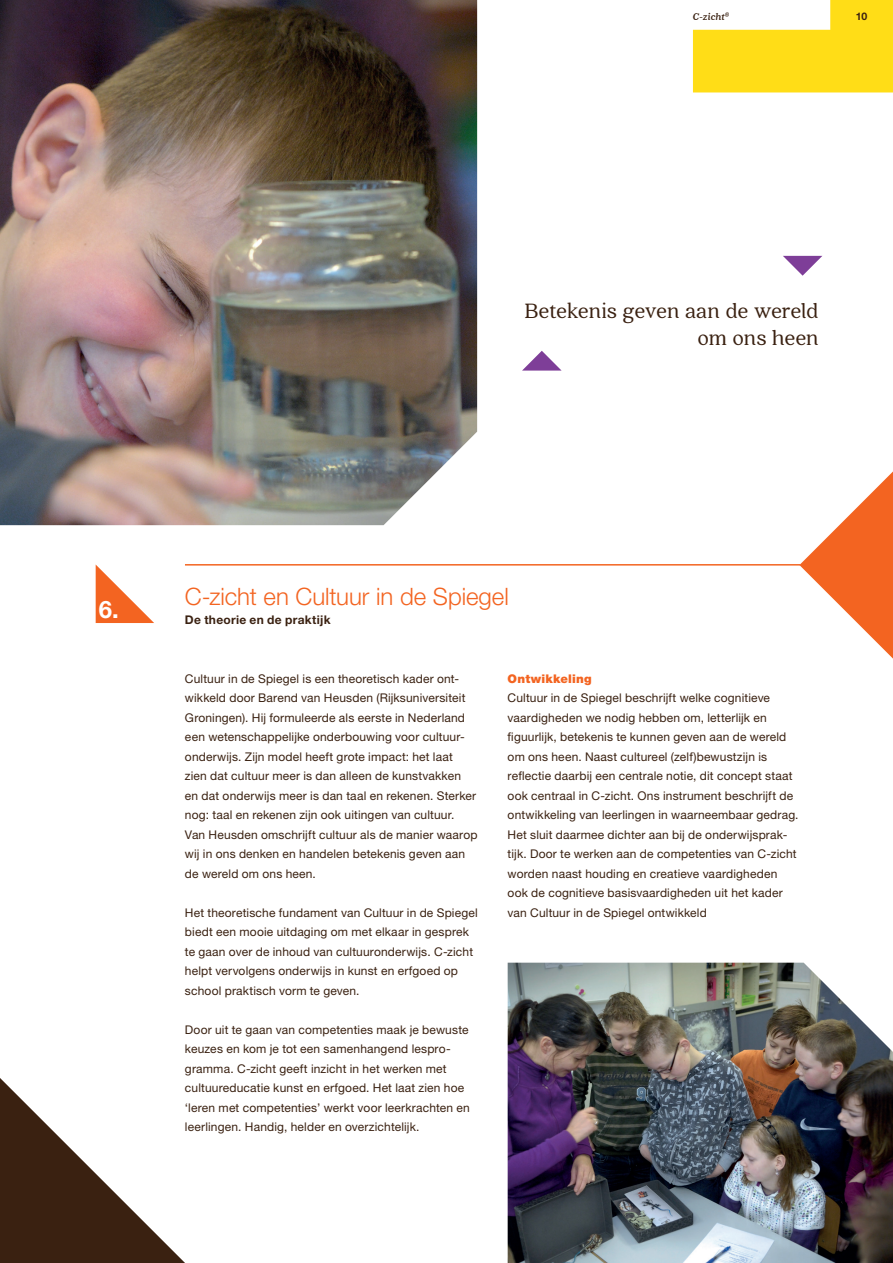
<style>
.page{position:relative;width:893px;height:1263px;background:#fff}
.page>*{position:absolute;margin:0;border:0;box-sizing:border-box;transform-origin:0 0}
.t1{font:300 24px "Helvetica Neue";letter-spacing:-.005em;color:#f36421}
.t2{font:700 24px "Helvetica Neue";color:#fff}
.t3{font:22.5px/27px "Quincy CF";letter-spacing:.005em;color:#3a2111;text-align:right}
.t4{font:12px/19.5px "Helvetica Neue";letter-spacing:.015em;color:#3a2111}
.t5{font:700 12px "Helvetica Neue";letter-spacing:.025em;color:#3a2111}
.t6{font:900 12px "Helvetica Neue";letter-spacing:.015em;color:#f36421}
.t7{font:italic 900 10.5px "Quincy CF";letter-spacing:.01em;color:#3a2111}
.t8{font:700 10.5px "Helvetica Neue";color:#3a2111}
</style>
<div class="page">
<img style="left:0;top:0;width:477px;height:525px">
<svg style="left:0;top:1078px;width:185px;height:185px"></svg>
<svg style="left:800px;top:471px;width:93px;height:188px"></svg>
<hr style="left:185px;top:564px;width:615px;height:2px;background:#f36421">
<svg style="left:783px;top:256px;width:39px;height:20px"></svg>
<svg style="left:522px;top:351px;width:40px;height:20px"></svg>
<img style="left:508px;top:963px;width:385px;height:300px">
<svg style="left:693px;top:0;width:200px;height:92px"></svg>
<svg style="left:96px;top:565px;width:58px;height:58px"></svg>
<p class="t7" style="left:693px;top:10px;width:38px">C-zicht<sup>®</sup></p>
<p class="t8" style="left:856px;top:9px;width:13px">10</p>
<h2 class="t3" style="left:525px;top:298px;width:295px">Betekenis geven aan de wereld om ons heen</h2>
<h1 class="t2" style="left:99px;top:595px;width:22px">6.</h1>
<h1 class="t1" style="left:185px;top:581px;width:325px">C-zicht en Cultuur in de Spiegel</h1>
<p class="t5" style="left:185px;top:612px;width:147px">De theorie en de praktijk</p>
<p class="t4" style="left:185px;top:668px;width:294px">Cultuur in de Spiegel is een theoretisch kader ont&shy;wikkeld door Barend van Heusden (Rijksuniversiteit Groningen). Hij formuleerde als eerste in Nederland een wetenschappelijke onderbouwing voor cultuur&shy;onderwijs. Zijn model heeft grote impact: het laat zien dat cultuur meer is dan alleen de kunstvakken<br>en dat onderwijs meer is dan taal en rekenen. Sterker nog: taal en rekenen zijn ook uitingen van cultuur.<br>Van Heusden omschrijft cultuur als de manier waarop wij in ons denken en handelen betekenis geven aan de wereld om ons heen.</p>
<p class="t4" style="left:185px;top:902px;width:294px">Het theoretische fundament van Cultuur in de Spiegel biedt een mooie uitdaging om met elkaar in gesprek te gaan over de inhoud van cultuuronderwijs. C-zicht helpt vervolgens onderwijs in kunst en erfgoed op school praktisch vorm te geven.</p>
<p class="t4" style="left:185px;top:1019px;width:286px">Door uit te gaan van competenties maak je bewuste keuzes en kom je tot een samenhangend lespro&shy;gramma. C-zicht geeft inzicht in het werken met cultuureducatie kunst en erfgoed. Het laat zien hoe ‘leren met competenties’ werkt voor leerkrachten en leerlingen. Handig, helder en overzichtelijk.</p>
<p class="t6" style="left:508px;top:671px;width:86px">Ontwikkeling</p>
<p class="t4" style="left:508px;top:688px;width:292px">Cultuur in de Spiegel beschrijft welke cognitieve vaardigheden we nodig hebben om, letterlijk en figuurlijk, betekenis te kunnen geven aan de wereld om ons heen. Naast cultureel (zelf)bewustzijn is reflectie daarbij een centrale notie, dit concept staat ook centraal in C-zicht. Ons instrument beschrijft de ontwikkeling van leerlingen in waarneembaar gedrag.<br>Het sluit daarmee dichter aan bij de onderwijsprak&shy;tijk. Door te werken aan de competenties van C-zicht worden naast houding en creatieve vaardigheden ook de cognitieve basisvaardigheden uit het kader van Cultuur in de Spiegel ontwikkeld</p>
</div>
